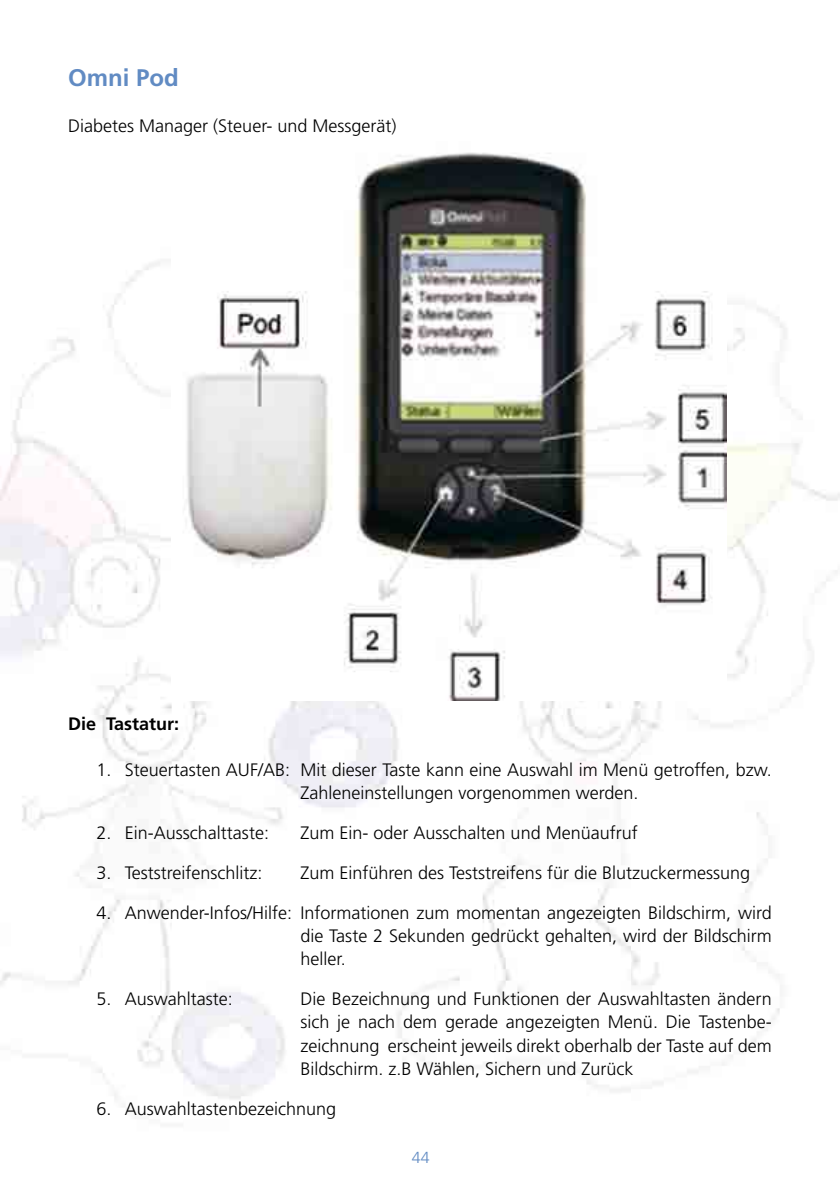
<style>
.page{position:relative;width:840px;height:1191px;background:#fff}
.page>*{position:absolute;margin:0;border:0;box-sizing:border-box;transform-origin:0 0}
.t1{font:700 24px "Frutiger LT Std";color:#618bc3}
.t2{font:300 18px/23px "Frutiger LT Std";color:#000;text-align:justify}
.t3{font:700 18px "Frutiger LT Std";color:#000}
.t4{font:300 16px "Frutiger LT Std";color:#618bc3}
</style>
<div class="page">
<img style="left:0;top:261px;width:839px;height:851px">
<img style="left:171px;top:152px;width:555px;height:548px">
<h1 class="t1" style="left:68px;top:64px;width:112px">Omni Pod</h1>
<p class="t2" style="left:68px;top:115px;width:330px">Diabetes Manager (Steuer- und Messgerät)</p>
<p class="t3" style="left:68px;top:713px;width:113px">Die Tastatur:</p>
<p class="t2" style="left:300px;top:759px;width:472px;text-indent:-204px">1. Steuertasten AUF/AB: Mit dieser Taste kann eine Auswahl im Menü getroffen, bzw.<br>Zahleneinstellungen vorgenommen werden.</p>
<p class="t2" style="left:96px;top:822px;width:174px">2. Ein-Ausschalttaste:</p>
<p class="t2" style="left:300px;top:822px;width:339px">Zum Ein- oder Ausschalten und Menüaufruf</p>
<p class="t2" style="left:96px;top:862px;width:167px">3. Teststreifenschlitz:</p>
<p class="t2" style="left:300px;top:862px;width:451px">Zum Einführen des Teststreifens für die Blutzuckermessung</p>
<p class="t2" style="left:300px;top:902px;width:472px;text-indent:-204px">4. Anwender-Infos/Hilfe: Informationen zum momentan angezeigten Bildschirm, wird die Taste 2 Sekunden gedrückt gehalten, wird der Bildschirm heller.</p>
<p class="t2" style="left:96px;top:988px;width:138px">5. Auswahltaste:</p>
<p class="t2" style="left:300px;top:988px;width:472px">Die Bezeichnung und Funktionen der Auswahltasten ändern sich je nach dem gerade angezeigten Menü. Die Tastenbe&shy;zeichnung erscheint jeweils direkt oberhalb der Taste auf dem Bildschirm. z.B Wählen, Sichern und Zurück</p>
<p class="t2" style="left:96px;top:1097px;width:241px">6. Auswahltastenbezeichnung</p>
<p class="t4" style="left:411px;top:1148px;width:19px">44</p>
</div>
